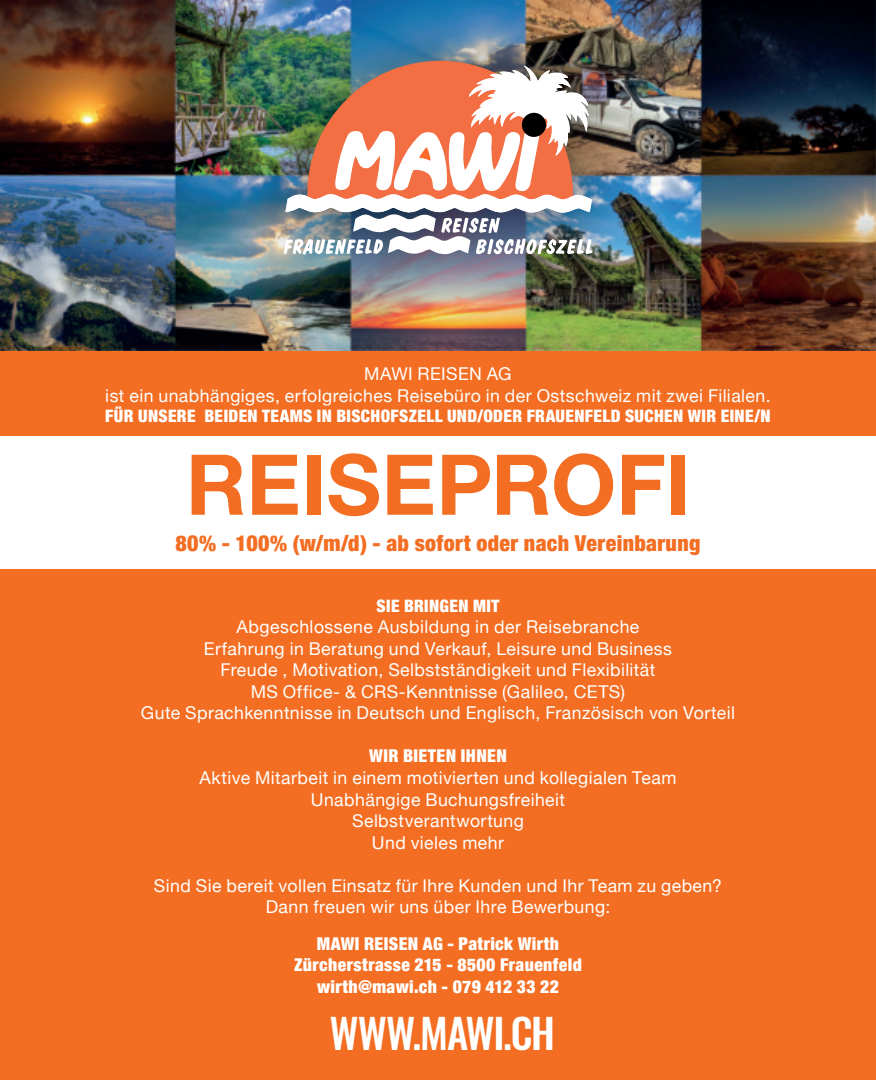
<style>
.page{position:relative;width:876px;height:1080px;background:#fff}
.page>*{position:absolute;margin:0;border:0;box-sizing:border-box;transform-origin:0 0}
.t1{font:84px "Helvetica N Bold";color:#f36e22}
.t2{font:500 40.8px "Oswald";letter-spacing:-.03em;color:#fff}
.t3{font:900 condensed 21.9px "Helvetica Neue";letter-spacing:.02em;color:#f36e22}
.t4{font:17.7px/21.6px "Helvetica Neue";letter-spacing:.025em;color:#fff;text-align:center}
.t5{font:900 condensed 17.7px/21.6px "Helvetica Neue";letter-spacing:.025em;color:#fff;text-align:center}
.t6{font:900 condensed 17.1px "Helvetica Neue";letter-spacing:.02em;color:#fff}
</style>
<div class="page">
<div style="left:0;top:350px;width:876px;height:86px;background:#f36e22"></div>
<div style="left:0;top:570px;width:876px;height:510px;background:#f36e22"></div>
<img style="left:0;top:0;width:876px;height:351px">
<img style="left:216px;top:0;width:455px;height:333px">
<svg style="left:305px;top:61px;width:270px;height:5px"></svg>
<img style="left:284px;top:66px;width:308px;height:189px">
<p class="t4" style="left:105px;top:365px;width:667px">MAWI REISEN AG<br>ist ein unabh‰ngiges, erfolgreiches Reiseb¸ro in der Ostschweiz mit zwei Filialen.</p>
<p class="t6" style="left:105px;top:407px;width:667px">F‹R UNSERE BEIDEN TEAMS IN BISCHOFSZELL UND/ODER FRAUENFELD SUCHEN WIR EINE/N</p>
<h1 class="t1" style="left:186px;top:437px;width:506px">REISEPROFI</h1>
<p class="t3" style="left:175px;top:532px;width:526px">80% - 100% (w/m/d) - ab sofort oder nach Vereinbarung</p>
<p class="t6" style="left:377px;top:596px;width:124px">SIE BRINGEN MIT</p>
<p class="t4" style="left:141px;top:618px;width:596px">Abgeschlossene Ausbildung in der Reisebranche<br>Erfahrung in Beratung und Verkauf, Leisure und Business<br>Freude , Motivation, Selbstst‰ndigkeit und Flexibilit‰t<br>MS Office- &amp; CRS-Kenntnisse (Galileo, CETS)<br>Gute Sprachkenntnisse in Deutsch und Englisch, Franzˆsisch von Vorteil</p>
<p class="t5" style="left:369px;top:745px;width:139px">WIR BIETEN IHNEN</p>
<p class="t4" style="left:200px;top:769px;width:478px">Aktive Mitarbeit in einem motivierten und kollegialen Team<br>Unabh‰ngige Buchungsfreiheit<br>Selbstverantwortung<br>Und vieles mehr</p>
<p class="t4" style="left:154px;top:876px;width:570px">Sind Sie bereit vollen Einsatz f¸r Ihre Kunden und Ihr Team zu geben?<br>Dann freuen wir uns ¸ber Ihre Bewerbung:</p>
<p class="t5" style="left:294px;top:933px;width:289px">MAWI REISEN AG - Patrick Wirth<br>Z¸rcherstrasse 215 - 8500 Frauenfeld wirth@mawi.ch - 079 412 33 22</p>
<h2 class="t2" style="left:329px;top:1012px;width:227px">WWW.MAWI.CH</h2>
</div>
